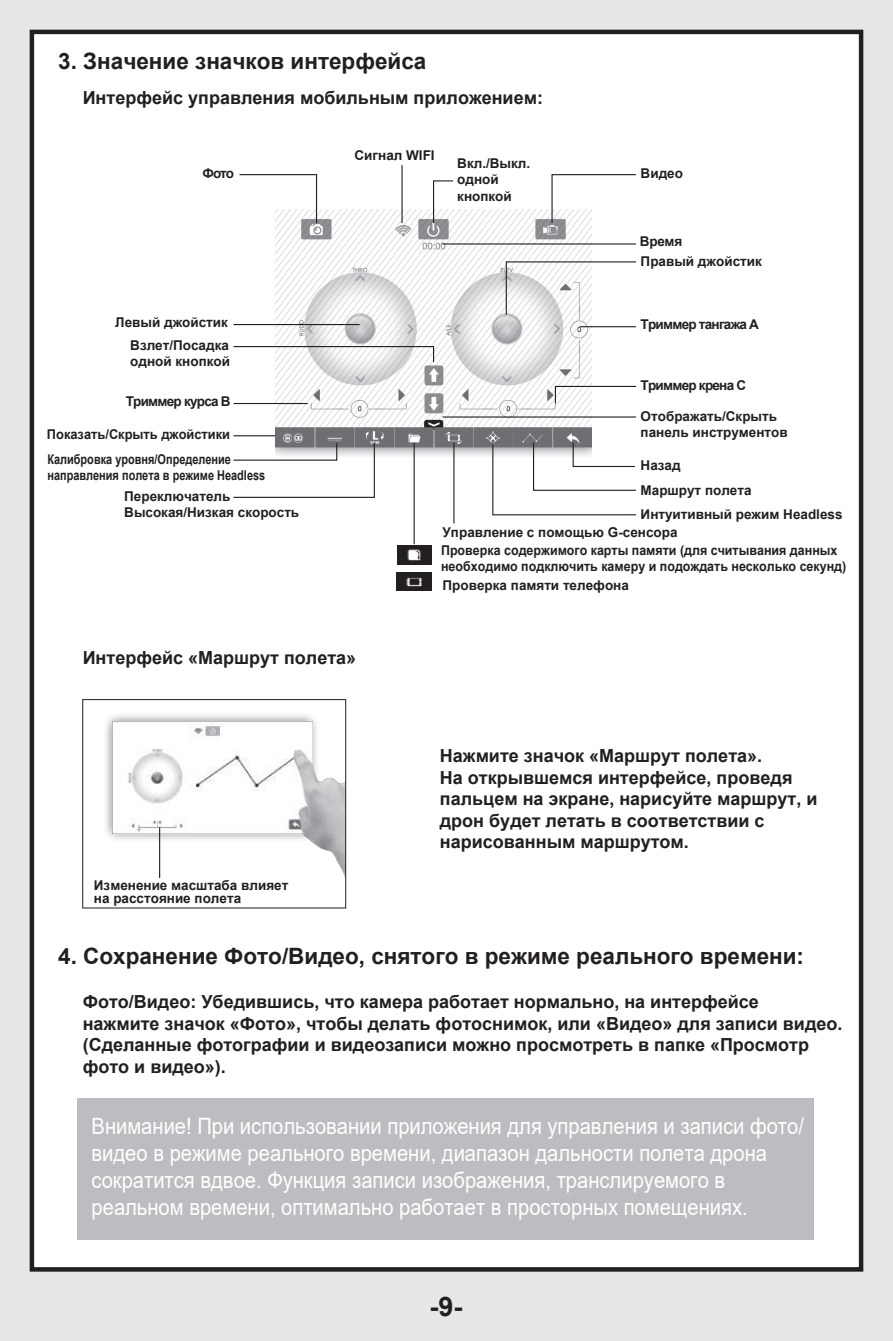
<style>
.page{position:relative;width:893px;height:1341px;background:#fff}
.page>*{position:absolute;margin:0;border:0;box-sizing:border-box;transform-origin:0 0}
.t1{font:700 27px "Arial";color:#231f20}
.t2{font:22.5px/27px "Arial";color:#fff;scale:.9 1}
.t3{font:700 22.5px "Arial";color:#231f20}
.t4{font:700 18px/21.6px "Arial";color:#231f20}
.t5{font:700 13.5px/16.2px "Arial";color:#231f20}
.t6{font:700 13.5px/18.9px "Arial";color:#231f20;scale:.92 1}
.t7{font:700 13.5px/16.2px "Arial";color:#231f20;scale:.81 1}
.t8{font:700 13.5px "Arial";letter-spacing:-.055em;color:#231f20}
.t9{font:700 13.5px "Arial";color:#231f20;scale:.95 1}
</style>
<div class="page">
<div style="left:0;top:0;width:893px;height:1340px;background:#e6e7e9"></div>
<div style="left:30px;top:30px;width:833px;height:1241px;background:#fff;border:4px solid #231f20"></div>
<img style="left:275px;top:209px;width:317px;height:247px">
<hr style="left:401px;top:165px;width:2px;height:58px;background:#231f20">
<svg style="left:432px;top:180px;width:22px;height:44px"></svg>
<svg style="left:239px;top:174px;width:79px;height:50px"></svg>
<svg style="left:551px;top:174px;width:86px;height:50px"></svg>
<hr style="left:443px;top:243px;width:193px;height:1px;background:#231f20">
<svg style="left:505px;top:261px;width:131px;height:54px"></svg>
<hr style="left:580px;top:326px;width:56px;height:1px;background:#231f20">
<hr style="left:443px;top:416px;width:193px;height:1px;background:#231f20">
<svg style="left:492px;top:441px;width:145px;height:75px"></svg>
<hr style="left:453px;top:442px;width:1px;height:81px;background:#231f20">
<hr style="left:414px;top:442px;width:1px;height:102px;background:#231f20">
<svg style="left:233px;top:441px;width:142px;height:57px"></svg>
<hr style="left:233px;top:435px;width:42px;height:1px;background:#231f20">
<hr style="left:233px;top:403px;width:75px;height:1px;background:#231f20">
<svg style="left:233px;top:345px;width:202px;height:18px"></svg>
<hr style="left:233px;top:324px;width:127px;height:1px;background:#231f20">
<svg style="left:554px;top:385px;width:83px;height:19px"></svg>
<img style="left:106px;top:715px;width:238px;height:163px">
<div style="left:82px;top:699px;width:264px;height:209px;border:1px solid #231f20"></div>
<hr style="left:159px;top:827px;width:1px;height:50px;background:#231f20">
<div style="left:77px;top:1097px;width:737px;height:141px;background:#bcbdc0"></div>
<img style="left:397px;top:572px;width:34px;height:18px">
<img style="left:397px;top:545px;width:34px;height:19px">
<p class="t3" style="left:58px;top:45px;width:370px">3. Значение значков интерфейса</p>
<p class="t4" style="left:83px;top:87px;width:462px">Интерфейс управления мобильным приложением:</p>
<p class="t5" style="left:202px;top:165px;width:33px">Фото</p>
<p class="t5" style="left:115px;top:310px;width:115px;line-height:23.4px;text-align:right">Левый джойстик<br>Взлет/Посадка</p>
<p class="t5" style="left:130px;top:354px;width:101px">одной кнопкой</p>
<p class="t8" style="left:126px;top:391px;width:106px">Триммер курса B</p>
<p class="t9" style="left:47px;top:425px;width:194px">Показать/Скрыть джойстики</p>
<p class="t5" style="left:354px;top:147px;width:82px">Сигнал WIFI</p>
<p class="t5" style="left:457px;top:155px;width:74px">Вкл./Выкл. одной кнопкой</p>
<p class="t5" style="left:641px;top:165px;width:44px">Видео</p>
<p class="t5" style="left:640px;top:231px;width:123px;line-height:20.5px">Время<br>Правый джойстик</p>
<p class="t8" style="left:641px;top:315px;width:120px">Триммер тангажа A</p>
<p class="t8" style="left:641px;top:376px;width:107px">Триммер крена C</p>
<p class="t5" style="left:641px;top:408px;width:149px">Отображать/Скрыть панель инструментов</p>
<p class="t7" style="left:47px;top:451px;width:270px">Калибровка уровня/Определение направления полета в режиме Headless</p>
<p class="t5" style="left:124px;top:487px;width:176px">Переключатель<br>Высокая/Низкая скорость</p>
<p class="t4" style="left:83px;top:646px;width:275px">Интерфейс «Маршрут полета»</p>
<p class="t5" style="left:94px;top:878px;width:196px;line-height:13.5px">Изменение масштаба влияет на расстояние полета</p>
<p class="t5" style="left:641px;top:453px;width:203px;line-height:24.5px">Назад<br>Маршрут полета<br>Интуитивный режим Headless</p>
<p class="t5" style="left:441px;top:523px;width:398px;line-height:18px">Управление с помощью G-сенсора<br>Проверка содержимого карты памяти (для считывания данных</p>
<p class="t6" style="left:441px;top:557px;width:442px">необходимо подключить камеру и подождать несколько секунд)<br>Проверка памяти телефона</p>
<p class="t4" style="left:440px;top:744px;width:379px">Нажмите значок «Маршрут полета».<br>На открывшемся интерфейсе, проведя пальцем на экране, нарисуйте маршрут, и дрон будет летать в соответствии с нарисованным маршрутом.</p>
<p class="t3" style="left:58px;top:939px;width:747px">4. Сохранение Фото/Видео, снятого в режиме реального времени:</p>
<p class="t4" style="left:83px;top:990px;width:761px">Фото/Видео: Убедившись, что камера работает нормально, на интерфейсе<br>нажмите значок «Фото», чтобы делать фотоснимок, или «Видео» для записи видео. (Сделанные фотографии и видеозаписи можно просмотреть в папке «Просмотр фото и видео»).</p>
<p class="t2" style="left:92px;top:1112px;width:793px">Внимание! При использовании приложения для управления и записи фото/ видео в режиме реального времени, диапазон дальности полета дрона сократится вдвое. Функция записи изображения, транслируемого в реальном времени, оптимально работает в просторных помещениях.</p>
<h1 class="t1" style="left:429px;top:1286px;width:34px">-9-</h1>
</div>
